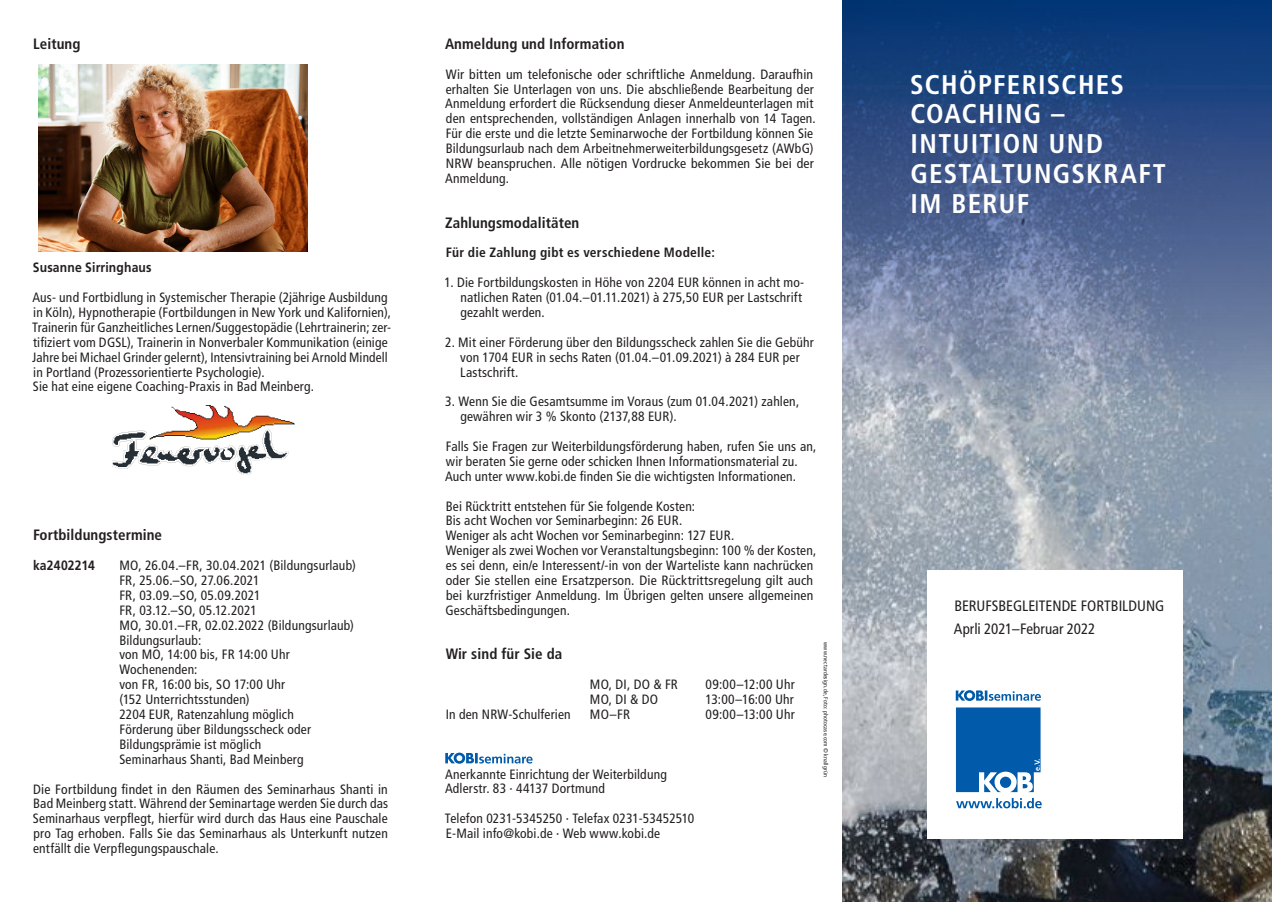
<style>
.page{position:relative;width:1272px;height:902px;background:#fff}
.page>*{position:absolute;margin:0;border:0;box-sizing:border-box;transform-origin:0 0}
.t1{font:700 condensed 27px/29.7px "Frutiger LT Std";letter-spacing:.05em;color:#fff}
.t2{font:700 condensed 15px "Frutiger LT Std";letter-spacing:.005em;color:#231f20}
.t3{font:condensed 15px/23.1px "Frutiger LT Std";letter-spacing:-.005em;color:#231f20;text-align:right}
.t4{font:condensed 13.5px/14.9px "Frutiger LT Std";letter-spacing:.01em;color:#231f20}
.t5{font:700 condensed 13.5px "Frutiger LT Std";letter-spacing:.02em;color:#231f20}
.t6{font:700 13.5px "Frutiger LT Std";letter-spacing:.01em;color:#231f20;scale:.9 1}
.t7{font:condensed 6px "Frutiger LT Std";letter-spacing:.025em;color:#231f20}
</style>
<div class="page">
<svg style="left:842px;top:0;width:429px;height:901px;background:#657794"></svg>
<div style="left:927px;top:570px;width:255px;height:268px;background:#fff"></div>
<svg style="left:955px;top:690px;width:85px;height:11px"></svg>
<svg style="left:955px;top:707px;width:86px;height:101px"></svg>
<svg style="left:445px;top:752px;width:87px;height:11px"></svg>
<img style="left:38px;top:64px;width:269px;height:187px">
<img style="left:112px;top:405px;width:182px;height:69px">
<p class="t2" style="left:33px;top:35px;width:49px">Leitung</p>
<p class="t6" style="left:33px;top:260px;width:133px">Susanne Sirringhaus</p>
<p class="t4" style="left:32px;top:290px;width:360px">Aus- und Fortbidlung in Systemischer Therapie (2jährige Ausbildung in Köln), Hypnotherapie (Fortbildungen in New York und Kalifornien), Trainerin für Ganzheitliches Lernen/Suggestopädie (Lehrtrainerin; zer&shy;tifiziert vom DGSL), Trainerin in Nonverbaler Kommunikation (einige Jahre bei Michael Grinder gelernt), Intensivtraining bei Arnold Mindell in Portland (Prozessorientierte Psychologie).<br>Sie hat eine eigene Coaching-Praxis in Bad Meinberg.</p>
<p class="t2" style="left:33px;top:526px;width:131px">Fortbildungstermine</p>
<p class="t6" style="left:33px;top:557px;width:70px">ka2402214</p>
<p class="t4" style="left:119px;top:558px;width:238px">MO, 26.04.–FR, 30.04.2021 (Bildungsurlaub)<br>FR, 25.06.–SO, 27.06.2021<br>FR, 03.09.–SO, 05.09.2021<br>FR, 03.12.–SO, 05.12.2021<br>MO, 30.01.–FR, 02.02.2022 (Bildungsurlaub)<br>Bildungsurlaub:<br>von MO, 14:00 bis, FR 14:00 Uhr<br>Wochenenden:<br>von FR, 16:00 bis, SO 17:00 Uhr<br>(152 Unterrichtsstunden)<br>2204 EUR, Ratenzahlung möglich<br>Förderung über Bildungsscheck oder<br>Bildungsprämie ist möglich<br>Seminarhaus Shanti, Bad Meinberg</p>
<p class="t4" style="left:33px;top:781px;width:356px;text-align:justify">Die Fortbildung findet in den Räumen des Seminarhaus Shanti in Bad Meinberg statt. Während der Seminartage werden Sie durch das Seminarhaus verpflegt, hierfür wird durch das Haus eine Pauschale pro Tag erhoben. Falls Sie das Seminarhaus als Unterkunft nutzen entfällt die Verpflegungspauschale.</p>
<p class="t2" style="left:445px;top:35px;width:181px">Anmeldung und Information</p>
<p class="t4" style="left:445px;top:67px;width:372px">Wir bitten um telefonische oder schriftliche Anmeldung. Daraufhin erhalten Sie Unterlagen von uns. Die abschließende Bearbeitung der Anmeldung erfordert die Rücksendung dieser Anmeldeunterlagen mit den entsprechenden, vollständigen Anlagen innerhalb von 14 Tagen.<br>Für die erste und die letzte Seminarwoche der Fortbildung können Sie Bildungsurlaub nach dem Arbeitnehmerweiterbildungsgesetz (AWbG)<br>NRW beanspruchen. Alle nötigen Vordrucke bekommen Sie bei der Anmeldung.</p>
<p class="t2" style="left:445px;top:213px;width:136px">Zahlungsmodalitäten</p>
<p class="t5" style="left:446px;top:245px;width:270px">Für die Zahlung gibt es verschiedene Modelle:</p>
<p class="t4" style="left:460px;top:275px;width:345px;text-indent:-16px">1. Die Fortbildungskosten in Höhe von 2204 EUR können in acht mo&shy;natlichen Raten (01.04.–01.11.2021) à 275,50 EUR per Lastschrift gezahlt werden.</p>
<p class="t4" style="left:460px;top:335px;width:355px;text-indent:-15px">2. Mit einer Förderung über den Bildungsscheck zahlen Sie die Gebühr von 1704 EUR in sechs Raten (01.04.–01.09.2021) à 284 EUR per<br>Lastschrift.</p>
<p class="t4" style="left:460px;top:394px;width:340px;text-indent:-15px">3. Wenn Sie die Gesamtsumme im Voraus (zum 01.04.2021) zahlen, gewähren wir 3 % Skonto (2137,88 EUR).</p>
<p class="t4" style="left:445px;top:439px;width:373px">Falls Sie Fragen zur Weiterbildungsförderung haben, rufen Sie uns an, wir beraten Sie gerne oder schicken Ihnen Informationsmaterial zu.<br>Auch unter www.kobi.de finden Sie die wichtigsten Informationen.</p>
<p class="t4" style="left:445px;top:498px;width:372px">Bei Rücktritt entstehen für Sie folgende Kosten:<br>Bis acht Wochen vor Seminarbeginn: 26 EUR.<br>Weniger als acht Wochen vor Seminarbeginn: 127 EUR.<br>Weniger als zwei Wochen vor Veranstaltungsbeginn: 100 % der Kosten, es sei denn, ein/e Interessent/-in von der Warteliste kann nachrücken oder Sie stellen eine Ersatzperson. Die Rücktrittsregelung gilt auch bei kurzfristiger Anmeldung. Im Übrigen gelten unsere allgemeinen Geschäftsbedingungen.</p>
<p class="t2" style="left:445px;top:645px;width:118px">Wir sind für Sie da</p>
<p class="t4" style="left:590px;top:677px;width:89px">MO, DI, DO &amp; FR</p>
<p class="t4" style="left:705px;top:677px;width:91px">09:00–12:00 Uhr</p>
<p class="t4" style="left:590px;top:692px;width:70px">MO, DI &amp; DO</p>
<p class="t4" style="left:705px;top:692px;width:90px">13:00–16:00 Uhr</p>
<p class="t4" style="left:445px;top:707px;width:126px">In den NRW-Schulferien</p>
<p class="t4" style="left:590px;top:707px;width:42px">MO–FR</p>
<p class="t4" style="left:705px;top:707px;width:91px">09:00–13:00 Uhr</p>
<p class="t7" style="left:829px;top:641px;width:136px;rotate:90deg">www.nectardesign.de, Foto: photocase.com © knallgrün</p>
<p class="t4" style="left:445px;top:766px;width:223px">Anerkannte Einrichtung der Weiterbildung<br>Adlerstr. 83 · 44137 Dortmund</p>
<p class="t4" style="left:445px;top:811px;width:251px">Telefon 0231-5345250 · Telefax 0231-53452510<br>E-Mail info@kobi.de · Web www.kobi.de</p>
<h1 class="t1" style="left:910px;top:69px;width:257px">Schöpferisches<br>Coaching –<br>Intuition und<br>Gestaltungskraft im Beruf</h1>
<p class="t3" style="left:953px;top:594px;width:143px">Fortbildung<br>Aprli 2021–Februar 2022</p>
<p class="t3" style="left:954px;top:594px;width:16px">Berufsbegleitende</p>
</div>
